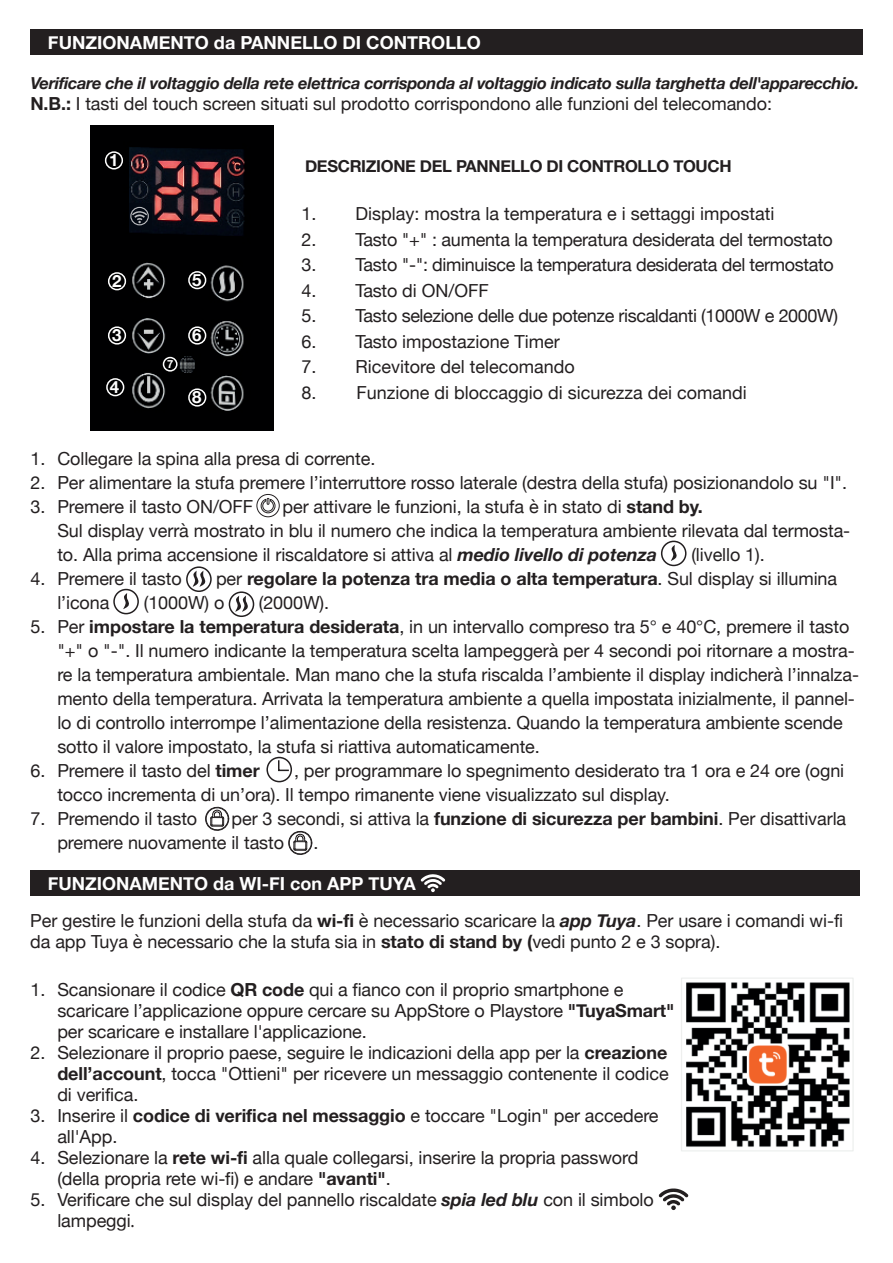
<style>
.page{position:relative;width:893px;height:1263px;background:#fff}
.page>*{position:absolute;margin:0;border:0;box-sizing:border-box;transform-origin:0 0}
.t1{font:700 19.65px "Helvetica Neue";color:#fff}
.t2{font:18px/24px "Helvetica Neue";letter-spacing:-.005em;color:#231f20}
.t3{font:700 18px "Helvetica Neue";letter-spacing:-.005em;color:#231f20}
.t4{font:700 18px "Helvetica Neue";color:#fff}
.t5{font:700 16.8px "Helvetica Neue";color:#fff}
.t6{font:italic 700 16.5px "Helvetica Neue";letter-spacing:-.02em;color:#231f20}
.t7{font:700 16.5px "Helvetica Neue";letter-spacing:-.02em;color:#231f20}
.t8{font:700 11.25px "Helvetica Neue";color:#fff}
.s1{font-weight:700}
.s2{font-weight:700;font-style:italic}
.s3{font-weight:400}
.s4{font-family:"Koz Go Pr 6 N"}
</style>
<div class="page">
<div style="left:257px;top:494px;width:23px;height:23px;border:1px solid #231f20;border-radius:50%"></div>
<svg style="left:260px;top:498px;width:16px;height:16px"></svg>
<img style="left:90px;top:125px;width:184px;height:306px">
<div style="left:186px;top:566px;width:26px;height:26px;border:2px solid #231f20;border-radius:50%"></div>
<svg style="left:192px;top:571px;width:15px;height:16px"></svg>
<div style="left:229px;top:591px;width:25px;height:26px;border:2px solid #231f20;border-radius:50%"></div>
<svg style="left:235px;top:596px;width:13px;height:16px"></svg>
<div style="left:661px;top:541px;width:25px;height:25px;border:2px solid #231f20;border-radius:50%"></div>
<svg style="left:671px;top:545px;width:6px;height:16px"></svg>
<div style="left:266px;top:757px;width:26px;height:25px;border:2px solid #231f20;border-radius:50%"></div>
<svg style="left:277px;top:759px;width:13px;height:13px"></svg>
<div style="left:113px;top:589px;width:26px;height:25px;border:2px solid #231f20;border-radius:50%"></div>
<svg style="left:123px;top:593px;width:6px;height:16px"></svg>
<svg style="left:205px;top:806px;width:25px;height:25px"></svg>
<svg style="left:288px;top:830px;width:25px;height:25px"></svg>
<img style="left:681px;top:978px;width:173px;height:173px">
<svg style="left:659px;top:1188px;width:29px;height:22px"></svg>
<div style="left:31px;top:29px;width:832px;height:26px;background:#231f20"></div>
<div style="left:31px;top:870px;width:829px;height:26px;background:#231f20"></div>
<svg style="left:421px;top:874px;width:24px;height:18px"></svg>
<div style="left:105px;top:151px;width:18px;height:18px;border:2px solid #fff;border-radius:50%"></div>
<div style="left:108px;top:272px;width:18px;height:18px;border:2px solid #fff;border-radius:50%"></div>
<div style="left:108px;top:326px;width:18px;height:19px;border:2px solid #fff;border-radius:50%"></div>
<div style="left:106px;top:378px;width:18px;height:18px;border:2px solid #fff;border-radius:50%"></div>
<div style="left:188px;top:271px;width:18px;height:18px;border:2px solid #fff;border-radius:50%"></div>
<div style="left:188px;top:326px;width:18px;height:19px;border:2px solid #fff;border-radius:50%"></div>
<div style="left:188px;top:388px;width:18px;height:19px;border:2px solid #fff;border-radius:50%"></div>
<div style="left:163px;top:357px;width:15px;height:15px;border:2px solid #fff;border-radius:50%"></div>
<div style="left:130px;top:204px;width:22px;height:26px;background:#030913"></div>
<svg style="left:132px;top:211px;width:15px;height:12px"></svg>
<div style="left:130px;top:207px;width:19px;height:18px;border:1px solid #bcbdc0;border-radius:50%"></div>
<p class="t4" style="left:48px;top:28px;width:434px">FUNZIONAMENTO da PANNELLO DI CONTROLLO</p>
<p class="t6" style="left:30px;top:70px;width:830px">Verificare che il voltaggio della rete elettrica corrisponda al voltaggio indicato sulla targhetta dell'apparecchio.</p>
<p class="t2" style="left:30px;top:92px;width:743px"><span class="s1">N.B.:</span> I tasti del touch screen situati sul prodotto corrispondono alle funzioni del telecomando:</p>
<p class="t1" style="left:113px;top:140px;width:12px">1</p>
<p class="t5" style="left:109px;top:147px;width:11px">1</p>
<p class="t5" style="left:192px;top:267px;width:11px">5</p>
<p class="t1" style="left:115px;top:266px;width:12px">2</p>
<p class="t1" style="left:192px;top:266px;width:12px">5</p>
<p class="t1" style="left:115px;top:319px;width:12px">3</p>
<p class="t1" style="left:192px;top:319px;width:12px">6</p>
<p class="t5" style="left:112px;top:268px;width:11px">2</p>
<p class="t5" style="left:112px;top:322px;width:11px">3</p>
<p class="t5" style="left:110px;top:374px;width:11px">4</p>
<p class="t5" style="left:192px;top:322px;width:11px">6</p>
<p class="t1" style="left:166px;top:350px;width:12px">7</p>
<p class="t8" style="left:167px;top:355px;width:8px">7</p>
<p class="t1" style="left:115px;top:379px;width:12px">4</p>
<p class="t1" style="left:192px;top:379px;width:12px">8</p>
<p class="t5" style="left:192px;top:384px;width:11px">8</p>
<p class="t7" style="left:305px;top:153px;width:428px">DESCRIZIONE DEL PANNELLO DI CONTROLLO TOUCH</p>
<p class="t2" style="left:301px;top:203px;width:475px">1. Display: mostra la temperatura e i settaggi impostati</p>
<p class="t2" style="left:301px;top:228px;width:533px">2. Tasto "+" : aumenta la temperatura desiderata del termostato</p>
<p class="t2" style="left:301px;top:254px;width:534px">3. Tasto "-": diminuisce la temperatura desiderata del termostato</p>
<p class="t2" style="left:301px;top:279px;width:189px">4. Tasto di ON/OFF</p>
<p class="t2" style="left:301px;top:305px;width:538px">5. Tasto selezione delle due potenze riscaldanti (1000W e 2000W)</p>
<p class="t2" style="left:301px;top:330px;width:260px">6. Tasto impostazione Timer</p>
<p class="t2" style="left:301px;top:356px;width:275px">7. Ricevitore del telecomando</p>
<p class="t2" style="left:301px;top:382px;width:447px">8. Funzione di bloccaggio di sicurezza dei comandi</p>
<p class="t2" style="left:30px;top:448px;width:347px">1. Collegare la spina alla presa di corrente.</p>
<p class="t2" style="left:30px;top:472px;width:818px">2. Per alimentare la stufa premere l’interruttore rosso laterale (destra della stufa) posizionandolo su "I".</p>
<p class="t2" style="left:30px;top:496px;width:224px">3. Premere il tasto ON/OFF</p>
<p class="t2" style="left:57px;top:496px;width:794px;text-indent:225px">per attivare le funzioni, la stufa è in stato di <span class="s1">stand by.<br></span>Sul display verrà mostrato in blu il numero che indica la temperatura ambiente rilevata dal termosta&shy;to. Alla prima accensione il riscaldatore si attiva al <span class="s2">medio livello di potenza</span></p>
<p class="t2" style="left:691px;top:544px;width:75px">(livello 1).</p>
<p class="t2" style="left:30px;top:568px;width:153px">4. Premere il tasto</p>
<p class="t3" style="left:216px;top:565px;width:623px"><span class="s3">per</span> regolare la potenza tra media o alta temperatura<span class="s3">. Sul display si illumina</span></p>
<p class="t2" style="left:57px;top:592px;width:54px">l’icona</p>
<p class="t2" style="left:144px;top:592px;width:82px">(1000W) o</p>
<p class="t2" style="left:259px;top:592px;width:72px">(2000W).</p>
<p class="t2" style="left:57px;top:616px;width:803px;text-indent:-27px">5. Per <span class="s1">impostare la temperatura desiderata</span>, in un intervallo compreso tra 5° e 40°C, premere il tasto "+" o "-". Il numero indicante la temperatura scelta lampeggerà per 4 secondi poi ritornare a mostra&shy;re la temperatura ambientale. Man mano che la stufa riscalda l’ambiente il display indicherà l’innalza&shy;mento della temperatura. Arrivata la temperatura ambiente a quella impostata inizialmente, il pannel&shy;lo di controllo interrompe l’alimentazione della resistenza. Quando la temperatura ambiente scende sotto il valore impostato, la stufa si riattiva automaticamente.</p>
<p class="t2" style="left:30px;top:760px;width:231px">6. Premere il tasto del <span class="s1">timer</span></p>
<p class="t2" style="left:57px;top:760px;width:788px;text-indent:237px">, per programmare lo spegnimento desiderato tra 1 ora e 24 ore (ogni tocco incrementa di un’ora). Il tempo rimanente viene visualizzato sul display.</p>
<p class="t2" style="left:30px;top:808px;width:168px">7. Premendo il tasto</p>
<p class="t2" style="left:57px;top:808px;width:790px;text-indent:174px">per 3 secondi, si attiva la <span class="s1">funzione di sicurezza per bambini</span>. Per disattivarla premere nuovamente il tasto</p>
<p class="t2" style="left:313px;top:832px;width:7px">.</p>
<p class="t4" style="left:48px;top:869px;width:369px">FUNZIONAMENTO da WI-FI con APP TUYA</p>
<p class="t2" style="left:30px;top:911px;width:814px;line-height:21px">Per gestire le funzioni della stufa da <span class="s1">wi-fi</span> è necessario scaricare la <span class="s2">app Tuya</span>. Per usare i comandi wi-fi da app Tuya è necessario che la stufa sia in <span class="s1">stato di stand by (</span>vedi punto 2 e 3 sopra).</p>
<p class="t2" style="left:57px;top:980px;width:619px;line-height:21px;text-indent:-27px">1. Scansionare il codice <span class="s1">QR code</span> qui a fianco con il proprio smartphone e scaricare l’applicazione oppure cercare su AppStore o Playstore <span class="s1">"TuyaSmart" </span>per scaricare e installare l'applicazione.</p>
<p class="t2" style="left:57px;top:1043px;width:613px;line-height:21px;text-align:justify;text-indent:-27px">2. Selezionare il proprio paese, seguire le indicazioni della app per la <span class="s1">creazione dell’account</span>, tocca "Ottieni" per ricevere un messaggio contenente il codice di verifica.</p>
<p class="t2" style="left:57px;top:1106px;width:603px;line-height:21px;text-indent:-27px">3. Inserire il <span class="s1">codice di verifica nel messaggio</span> e toccare "Login" per accedere all'App.</p>
<p class="t2" style="left:57px;top:1148px;width:583px;line-height:21px;text-indent:-27px">4. Selezionare la <span class="s1">rete wi-fi</span> alla quale collegarsi, inserire la propria password (della propria rete wi-fi) e andare <span class="s1">"avanti"</span>.</p>
<p class="t2" style="left:57px;top:1190px;width:598px;line-height:21px;text-indent:-27px">5. Verificare che sul display del pannello riscaldate <span class="s2">spia led blu</span> con il simbolo lampeggi<span class="s4">.</span></p>
</div>
